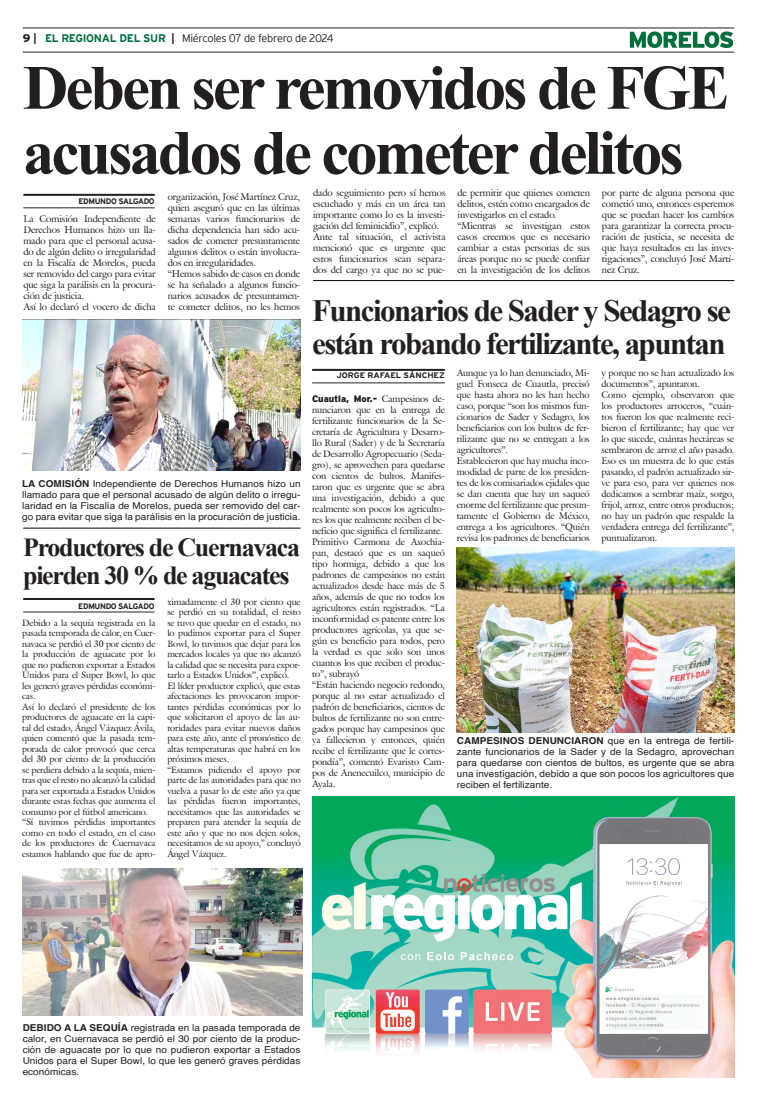
<style>
.page{position:relative;width:757px;height:1106px;background:#fff}
.page>*{position:absolute;margin:0;border:0;box-sizing:border-box;transform-origin:0 0}
.Cabeza_01{font:700 63px/65px "Times New Roman";letter-spacing:-.05em;color:#231f20}
.Cabeza_03{font:700 31px/33px "Times New Roman";letter-spacing:-.05em;color:#231f20}
.Cabeza_03-2{font:700 26px/28px "Times New Roman";letter-spacing:-.05em;color:#231f20}
.t1{font:300 11px "Interstate";letter-spacing:-.03em;color:#231f20}
.t2{font:9.5px/11px "Galliard IT Cby BT";letter-spacing:-.01em;color:#231f20;text-align:justify}
.Pie_de_foto{font:9.5px/11px "Helvetica";letter-spacing:.005em;color:#231f20;text-align:justify;scale:1.05 1}
.t3{font:9.3px/11px "Galliard IT Cby BT";letter-spacing:-.01em;color:#231f20;text-align:justify}
.t4{font:9px/10.5px "Galliard IT Cby BT";letter-spacing:-.01em;color:#231f20;text-align:justify}
.t5{font:700 8px "Interstate";letter-spacing:-.05em;color:#231f20}
.t6{font:700 8px "Interstate";color:#231f20;scale:1.05 1}
.s1{font-weight:900}
.s2{font-weight:700}
.s3{font-weight:700;color:#006f3c}
.s4{font-family:"Interstate";font-weight:900}
</style>
<div class="page">
<hr style="left:23px;top:28px;width:711px;height:1px;background:#231f20">
<hr style="left:23px;top:52px;width:711px;height:1px;background:#231f20">
<svg style="left:630px;top:31px;width:103px;height:17px"></svg>
<img style="left:312px;top:796px;width:422px;height:281px">
<hr style="left:23px;top:598px;width:132px;height:2px;background:#231f20">
<hr style="left:23px;top:611px;width:132px;height:1px;background:#231f20">
<hr style="left:23px;top:527px;width:278px;height:1px;background:#000">
<hr style="left:312px;top:369px;width:133px;height:2px;background:#231f20">
<hr style="left:312px;top:382px;width:133px;height:1px;background:#231f20">
<hr style="left:313px;top:280px;width:421px;height:1px;background:#000">
<hr style="left:23px;top:194px;width:132px;height:2px;background:#231f20">
<hr style="left:23px;top:207px;width:132px;height:1px;background:#231f20">
<img style="left:23px;top:868px;width:279px;height:147px">
<img style="left:457px;top:547px;width:277px;height:185px">
<img style="left:23px;top:320px;width:278px;height:151px">
<p class="t1" style="left:23px;top:32px;width:312px"><span class="s1">9</span> <span class="s2">|</span> <span class="s3">EL REGIONAL DEL SUR</span> <span class="s2">|</span> Miércoles 07 de febrero de 2024</p>
<p class="Cabeza_01" style="left:23px;top:53px;width:708px">Deben ser removidos de FGE acusados de cometer delitos</p>
<p class="t5" style="left:78px;top:197px;width:78px">EDMUNDO SALGADO</p>
<p class="t2" style="left:313px;top:187px;width:134px">dado seguimiento pero sí hemos escuchado y más en un área tan importante como lo es la investi&shy;gación del feminicidio”, explicó.</p>
<p class="t2" style="left:313px;top:231px;width:134px">Ante tal situación, el activista mencionó que es urgente que estos funcionarios sean separa&shy;dos del cargo ya que no se pue-</p>
<p class="t2" style="left:457px;top:187px;width:134px">de permitir que quienes cometen delitos, estén como encargados de investigarlos en el estado.</p>
<p class="t2" style="left:457px;top:220px;width:134px">“Mientras se investigan estos casos creemos que es necesario cambiar a estas personas de sus áreas porque no se puede confiar en la investigación de los delitos</p>
<p class="t2" style="left:602px;top:187px;width:134px">por parte de alguna persona que cometió uno, entonces esperemos que se puedan hacer los cambios para garantizar la correcta procu&shy;ración de justicia, se necesita de que haya resultados en las inves&shy;tigaciones”, concluyó José Martí&shy;nez Cruz.</p>
<p class="t2" style="left:168px;top:191px;width:134px">organización, José Martínez Cruz, quien aseguró que en las últimas semanas varios funcionarios de dicha dependencia han sido acu&shy;sados de cometer presuntamente algunos delitos o están involucra&shy;dos en irregularidades.</p>
<p class="t2" style="left:168px;top:268px;width:134px">“Hemos sabido de casos en donde se ha señalado a algunos funcio&shy;narios acusados de presuntamen&shy;te cometer delitos, no les hemos</p>
<p class="t2" style="left:23px;top:213px;width:134px">La Comisión Independiente de Derechos Humanos hizo un lla&shy;mado para que el personal acusa&shy;do de algún delito o irregularidad en la Fiscalía de Morelos, pueda ser removido del cargo para evitar que siga la parálisis en la procura&shy;ción de justicia.</p>
<p class="t2" style="left:23px;top:301px;width:134px">Así lo declaró el vocero de dicha</p>
<p class="Cabeza_03" style="left:312px;top:293px;width:420px">Funcionarios de Sader y Sedagro se están robando fertilizante, apuntan</p>
<p class="t6" style="left:336px;top:371px;width:105px">JORGE RAFAEL SÁNCHEZ</p>
<p class="t3" style="left:457px;top:367px;width:134px">Aunque ya lo han denunciado, Mi&shy;guel Fonseca de Cuautla, precisó que hasta ahora no les han hecho caso, porque “son los mismos fun&shy;cionarios de Sader y Sedagro, los beneficiarios con los bultos de fer&shy;tilizante que no se entregan a los agricultores”.</p>
<p class="t3" style="left:457px;top:455px;width:134px">Establecieron que hay mucha inco&shy;modidad de parte de los presiden&shy;tes de los comisariados ejidales que se dan cuenta que hay un saqueó enorme del fertilizante que presun&shy;tamente el Gobierno de México, entrega a los agricultores. “Quién revisa los padrones de beneficiarios</p>
<p class="t3" style="left:601px;top:367px;width:134px">y porque no se han actualizado los documentos”, apuntaron.</p>
<p class="t3" style="left:601px;top:389px;width:134px">Como ejemplo, observaron que los productores arroceros, “cuán&shy;tos fueron los que realmente reci&shy;bieron el fertilizante; hay que ver lo que sucede, cuántas hectáreas se sembraron de arroz el año pasado.<br>Eso es un muestra de lo que estás pasando, el padrón actualizado sir&shy;ve para eso, para ver quienes nos dedicamos a sembrar maíz, sorgo, frijol, arroz, entre otros productos; no hay un padrón que respalde la verdadera entrega del fertilizante”, puntualizaron.</p>
<p class="t3" style="left:312px;top:393px;width:134px"><span class="s4">Cuautla, Mor.-</span> Campesinos de&shy;nunciaron que en la entrega de fertilizante funcionarios de la Se&shy;cretaría de Agricultura y Desarro&shy;llo Rural (Sader) y de la Secretaría de Desarrollo Agropecuario (Seda&shy;gro), se aprovechen para quedarse con cientos de bultos. Manifes&shy;taron que es urgente que se abra una investigación, debido a que realmente son pocos los agriculto&shy;res los que realmente reciben el be&shy;neficio que significa el fertilizante.</p>
<p class="t3" style="left:312px;top:536px;width:134px">Primitivo Carmona de Axochia&shy;pan, destacó que es un saqueó tipo hormiga, debido a que los padrones de campesinos no están actualizados desde hace más de 5 años, además de que no todos los agricultores están registrados. “La inconformidad es patente entre los productores agrícolas, ya que se&shy;gún es beneficio para todos, pero la verdad es que solo son unos cuantos los que reciben el produc&shy;to”, subrayó</p>
<p class="t3" style="left:312px;top:679px;width:134px">“Están haciendo negocio redondo, porque al no estar actualizado el padrón de beneficiarios, cientos de bultos de fertilizante no son entre&shy;gados porque hay campesinos que ya fallecieron y entonces, quién recibe el fertilizante que le corres&shy;pondía”, comentó Evaristo Cam&shy;pos de Anenecuilco, municipio de Ayala.</p>
<p class="Pie_de_foto" style="left:22px;top:478px;width:267px"><span class="s2">LA COMISIÓN</span> Independiente de Derechos Humanos hizo un llamado para que el personal acusado de algún delito o irregu&shy;laridad en la Fiscalía de Morelos, pueda ser removido del car&shy;go para evitar que siga la parálisis en la procuración de justicia.</p>
<p class="Cabeza_03-2" style="left:23px;top:532px;width:278px">Productores de Cuernavaca pierden 30 % de aguacates</p>
<p class="t5" style="left:78px;top:601px;width:78px">EDMUNDO SALGADO</p>
<p class="t4" style="left:167px;top:596px;width:135px">ximadamente el 30 por ciento que se perdió en su totalidad, el resto se tuvo que quedar en el estado, no lo pudimos exportar para el Super Bowl, lo tuvimos que dejar para los mercados locales ya que no alcanzó la calidad que se necesita para expor&shy;tarlo a Estados Unidos”, explicó.</p>
<p class="t4" style="left:167px;top:680px;width:135px">El líder productor explicó, que estas afectaciones les provocaron impor&shy;tantes pérdidas económicas por lo que solicitaron el apoyo de las au&shy;toridades para evitar nuevos daños para este año, ante el pronóstico de altas temperaturas que habrá en los próximos meses.</p>
<p class="t4" style="left:167px;top:764px;width:135px">“Estamos pidiendo el apoyo por parte de las autoridades para que no vuelva a pasar lo de este año ya que las pérdidas fueron importantes, necesitamos que las autoridades se preparen para atender la sequía de este año y que no nos dejen solos, necesitamos de su apoyo,” concluyó Ángel Vázquez.</p>
<p class="t4" style="left:22px;top:617px;width:135px">Debido a la sequía registrada en la pasada temporada de calor, en Cuer&shy;navaca se perdió el 30 por ciento de la producción de aguacate por lo que no pudieron exportar a Estados Unidos para el Super Bowl, lo que les generó graves pérdidas económi&shy;cas.</p>
<p class="t4" style="left:22px;top:701px;width:135px">Así lo declaró el presidente de los productores de aguacate en la capi&shy;tal del estado, Ángel Vázquez Ávila, quien comentó que la pasada tem&shy;porada de calor provocó que cerca del 30 por ciento de la producción se perdiera debido a la sequía, mien&shy;tras que el resto no alcanzó la calidad para ser exportada a Estados Unidos durante estas fechas que aumenta el consumo por el fútbol americano.</p>
<p class="t4" style="left:22px;top:817px;width:135px">“Sí tuvimos pérdidas importantes como en todo el estado, en el caso de los productores de Cuernavaca estamos hablando que fue de apro-</p>
<p class="Pie_de_foto" style="left:457px;top:735px;width:266px"><span class="s2">CAMPESINOS DENUNCIARON</span> que en la entrega de fertili&shy;zante funcionarios de la Sader y de la Sedagro, aprovechan para quedarse con cientos de bultos, es urgente que se abra una investigación, debido a que son pocos los agricultores que reciben el fertilizante.</p>
<p class="Pie_de_foto" style="left:23px;top:1022px;width:266px"><span class="s2">DEBIDO A LA SEQUÍA</span> registrada en la pasada temporada de calor, en Cuernavaca se perdió el 30 por ciento de la produc&shy;ción de aguacate por lo que no pudieron exportar a Estados Unidos para el Super Bowl, lo que les generó graves pérdidas económicas.</p>
</div>
